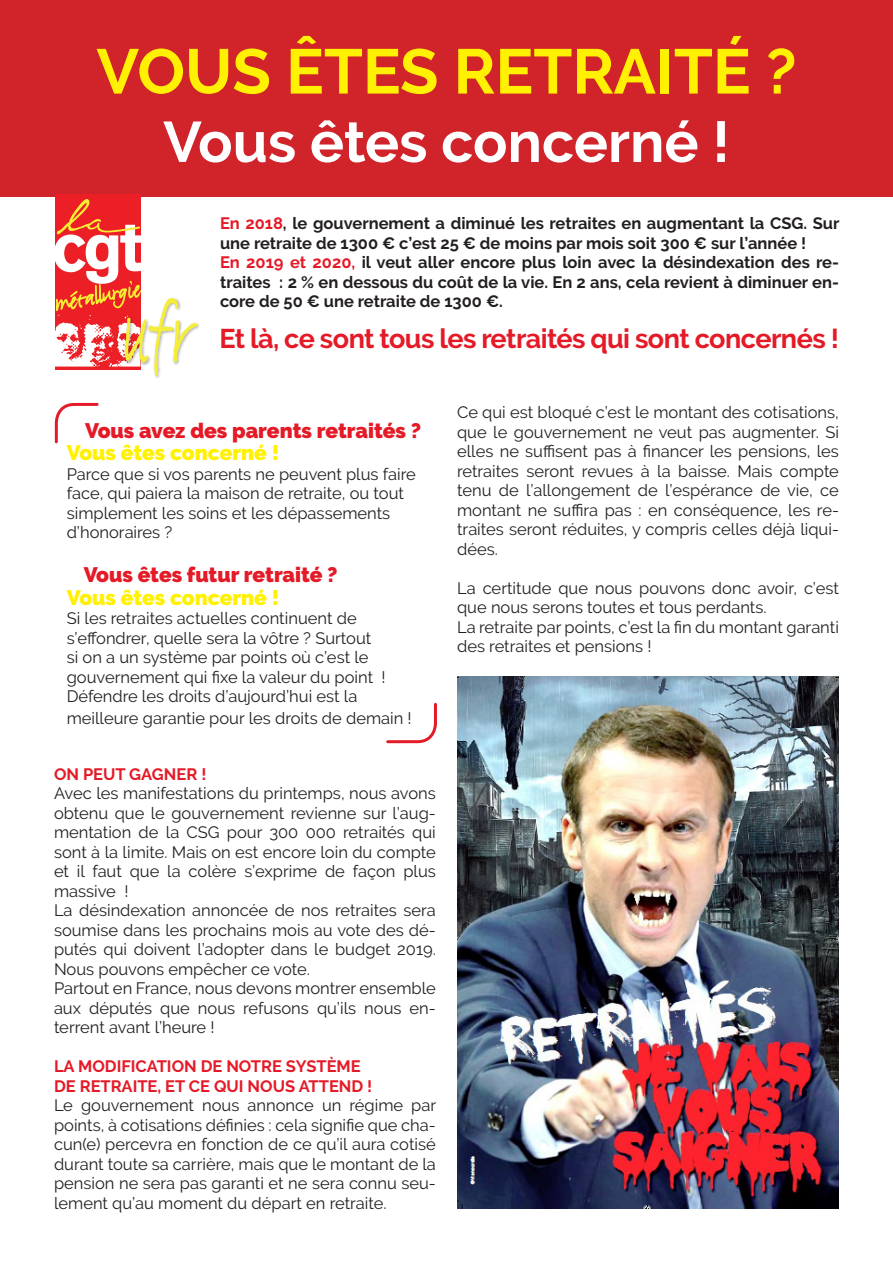
<style>
.page{position:relative;width:893px;height:1263px;background:#fff}
.page>*{position:absolute;margin:0;border:0;box-sizing:border-box;transform-origin:0 0}
.t1{font:700 63px "Raleway";color:#fff101}
.t2{font:700 57px "Raleway";color:#fff}
.t3{font:700 27px "Raleway";letter-spacing:-.02em;color:#e51a27}
.t4{font:900 21px/22.4px "Raleway";color:#e51a27}
.t5{font:900 21px "Raleway";color:#fff101}
.t6{font:16.5px/19.5px "Raleway";color:#231f20;text-align:justify}
.t7{font:700 16.5px/19.5px "Raleway";color:#231f20}
.t8{font:700 16.5px "Raleway";color:#e51a27}
.s1{color:#e51a27}
.s2{color:#fff101}
</style>
<div class="page">
<div style="left:0;top:0;width:893px;height:196px;background:#d1232a"></div>
<div style="left:55px;top:195px;width:85px;height:175px;background:#eb1f25"></div>
<svg style="left:55px;top:199px;width:143px;height:179px"></svg>
<svg style="left:54px;top:402px;width:45px;height:42px"></svg>
<svg style="left:386px;top:702px;width:51px;height:42px"></svg>
<img style="left:457px;top:677px;width:382px;height:532px">
<p class="t1" style="left:96px;top:35px;width:701px">VOUS ÊTES RETRAITÉ ?</p>
<p class="t2" style="left:163px;top:109px;width:568px">Vous êtes concerné !</p>
<p class="t7" style="left:220px;top:214px;width:621px"><span class="s1">En 2018</span>, le gouvernement a diminué les retraites en augmentant la CSG. Sur une retraite de 1300 € c’est 25 € de moins par mois soit 300 € sur l’année !</p>
<p class="t7" style="left:220px;top:253px;width:620px;text-align:justify"><span class="s1">En 2019 et 2020,</span> il veut aller encore plus loin avec la désindexation des re&shy;traites : 2 % en dessous du coût de la vie. En 2 ans, cela revient à diminuer en&shy;core de 50 € une retraite de 1300 €.</p>
<p class="t3" style="left:219px;top:323px;width:621px">➢Et là, ce sont tous les retraités qui sont concernés !</p>
<p class="t4" style="left:67px;top:419px;width:356px;text-indent:18px">Vous avez des parents retraités ?<br><span class="s2">Vous êtes concerné !</span></p>
<p class="t6" style="left:67px;top:464px;width:351px;text-align:left">Parce que si vos parents ne peuvent plus faire face, qui paiera la maison de retraite, ou tout simplement les soins et les dépassements d’honoraires ?</p>
<p class="t4" style="left:84px;top:564px;width:255px">Vous êtes futur retraité ?</p>
<p class="t5" style="left:67px;top:585px;width:214px">Vous êtes concerné !</p>
<p class="t6" style="left:67px;top:609px;width:321px;text-align:left">Si les retraites actuelles continuent de s’effondrer, quelle sera la vôtre ? Surtout si on a un système par points où c’est le gouvernement qui fixe la valeur du point !<br>Défendre les droits d’aujourd’hui est la</p>
<p class="t6" style="left:67px;top:708px;width:347px">meilleure garantie pour les droits de demain !</p>
<p class="t8" style="left:54px;top:765px;width:154px">ON PEUT GAGNER !</p>
<p class="t6" style="left:54px;top:784px;width:383px">Avec les manifestations du printemps, nous avons obtenu que le gouvernement revienne sur l’aug&shy;mentation de la CSG pour 300 000 retraités qui sont à la limite. Mais on est encore loin du compte et il faut que la colère s’exprime de façon plus massive !</p>
<p class="t6" style="left:54px;top:901px;width:383px">La désindexation annoncée de nos retraites sera soumise dans les prochains mois au vote des dé&shy;putés qui doivent l’adopter dans le budget 2019.<br>Nous pouvons empêcher ce vote.</p>
<p class="t6" style="left:54px;top:979px;width:383px">Partout en France, nous devons montrer ensemble aux députés que nous refusons qu’ils nous en&shy;terrent avant l’heure !</p>
<p class="t8" style="left:54px;top:1057px;width:308px">LA MODIFICATION DE NOTRE SYSTÈME</p>
<p class="t8" style="left:54px;top:1077px;width:320px">DE RETRAITE, ET CE QUI NOUS ATTEND !</p>
<p class="t6" style="left:54px;top:1096px;width:384px">Le gouvernement nous annonce un régime par points, à cotisations définies : cela signifie que cha&shy;cun(e) percevra en fonction de ce qu’il aura cotisé durant toute sa carrière, mais que le montant de la pension ne sera pas garanti et ne sera connu seu&shy;lement qu’au moment du départ en retraite.</p>
<p class="t6" style="left:457px;top:403px;width:383px">Ce qui est bloqué c’est le montant des cotisations, que le gouvernement ne veut pas augmenter. Si elles ne suffisent pas à financer les pensions, les retraites seront revues à la baisse. Mais compte tenu de l’allongement de l’espérance de vie, ce montant ne suffira pas : en conséquence, les re&shy;traites seront réduites, y compris celles déjà liqui&shy;dées.</p>
<p class="t6" style="left:457px;top:578px;width:383px">La certitude que nous pouvons donc avoir, c’est que nous serons toutes et tous perdants.</p>
<p class="t6" style="left:457px;top:617px;width:383px">La retraite par points, c’est la fin du montant garanti des retraites et pensions !</p>
</div>
